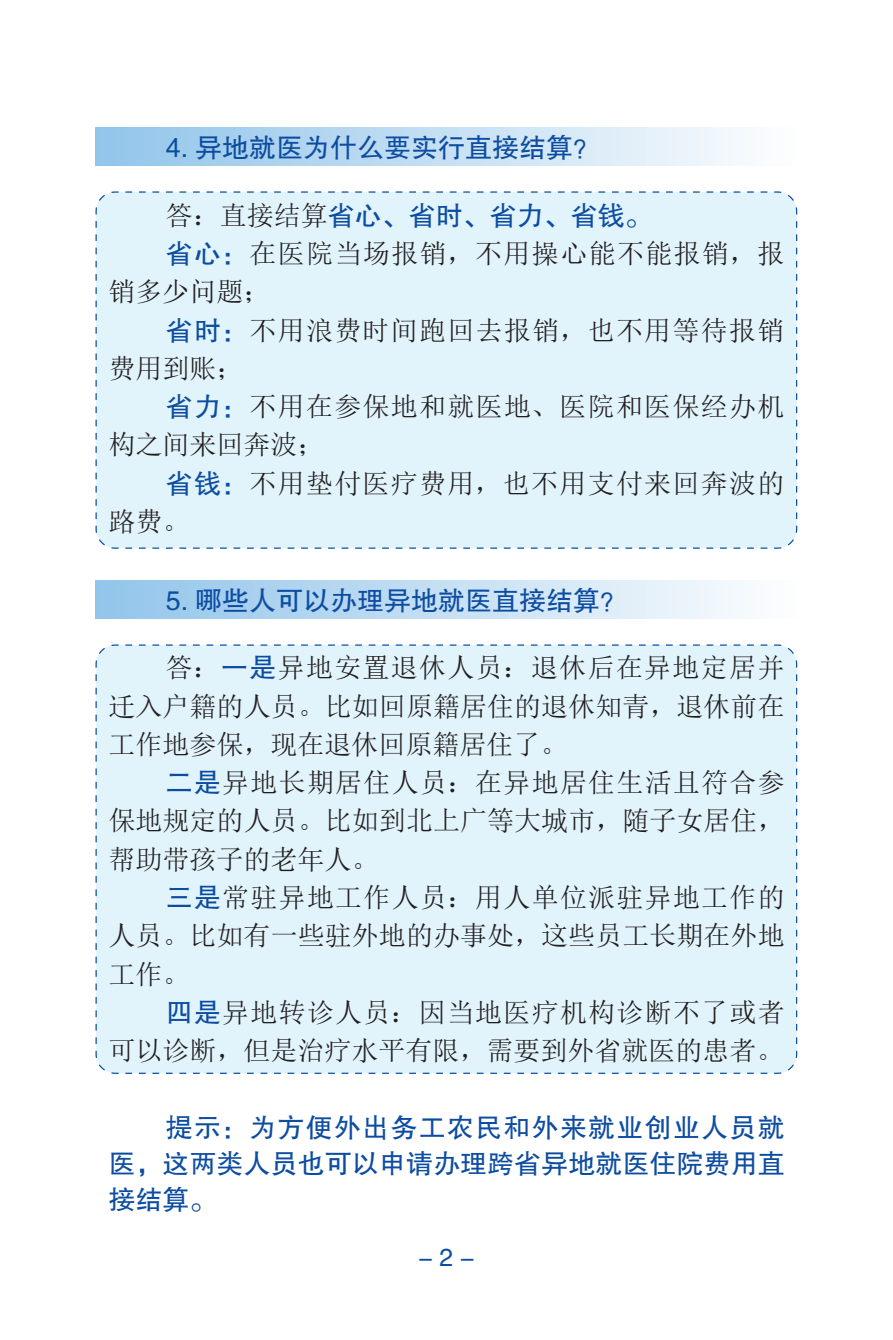
<style>
.page{position:relative;width:893px;height:1340px;background:#fff}
.page>*{position:absolute;margin:0;border:0;box-sizing:border-box;transform-origin:0 0}
.t1{font:27px/38.2px "Sim Sun";letter-spacing:.045em;color:#231f20}
.t2{font:27px/36px "FZHTK GBK1 0";color:#0d4da1;text-align:justify}
.t3{font:27px/38.2px "Sim Sun";color:#231f20;text-align:right}
.t4{font:24.75px "FZHTK GBK1 0";color:#0d4da1}
.s1{font-family:"Sim Sun";color:#231f20}
.s2{font-family:"FZHTK GBK1 0";color:#0d4da1}
</style>
<div class="page">
<div style="left:95px;top:191px;width:703px;height:358px;background:#e1f4fc"></div>
<div style="left:95px;top:644px;width:703px;height:430px;background:#e1f4fc"></div>
<div style="left:96px;top:128px;width:701px;height:38px;background:linear-gradient(to right,#91c4ea,#fcfdfe)"></div>
<div style="left:96px;top:580px;width:701px;height:39px;background:linear-gradient(to right,#91c4ea,#fcfdfe)"></div>
<p class="t2" style="left:166px;top:130px;width:436px">4. 异地就医为什么要实行直接结算？</p>
<p class="t2" style="left:166px;top:198px;width:488px"><span class="s1">答：直接结算</span>省心、省时、省力、省钱。</p>
<p class="t1" style="left:108px;top:234px;width:678px;text-indent:57px"><span class="s2">省心：</span>在医院当场报销，不用操心能不能报销，报销多少问题；</p>
<p class="t1" style="left:108px;top:311px;width:678px;text-indent:57px"><span class="s2">省时：</span>不用浪费时间跑回去报销，也不用等待报销费用到账；</p>
<p class="t1" style="left:108px;top:387px;width:678px;text-indent:57px"><span class="s2">省力：</span>不用在参保地和就医地、医院和医保经办机构之间来回奔波；</p>
<p class="t1" style="left:108px;top:464px;width:678px;text-indent:57px"><span class="s2">省钱：</span>不用垫付医疗费用，也不用支付来回奔波的路费。</p>
<p class="t2" style="left:166px;top:582px;width:463px">5. 哪些人可以办理异地就医直接结算？</p>
<p class="t1" style="left:108px;top:648px;width:678px;text-align:justify;text-indent:57px">答：<span class="s2">一是</span>异地安置退休人员：退休后在异地定居并迁入户籍的人员。比如回原籍居住的退休知青，退休前在工作地参保，现在退休回原籍居住了。</p>
<p class="t1" style="left:108px;top:763px;width:678px;text-align:justify;text-indent:57px"><span class="s2">二是</span>异地长期居住人员：在异地居住生活且符合参保地规定的人员。比如到北上广等大城市，随子女居住，帮助带孩子的老年人。</p>
<p class="t1" style="left:108px;top:878px;width:678px;text-align:justify;text-indent:57px"><span class="s2">三是</span>常驻异地工作人员：用人单位派驻异地工作的人员。比如有一些驻外地的办事处，这些员工长期在外地工作。</p>
<p class="t3" style="left:108px;top:992px;width:678px"><span class="s2">四是</span>异地转诊人员：因当地医疗机构诊断不了或者<br>可以诊断，但是治疗水平有限，需要到外省就医的患者。</p>
<p class="t2" style="left:108px;top:1109px;width:678px;text-indent:57px">提示：为方便外出务工农民和外来就业创业人员就医，这两类人员也可以申请办理跨省异地就医住院费用直接结算。</p>
<p class="t4" style="left:418px;top:1243px;width:58px">- 2 -</p>
</div>
